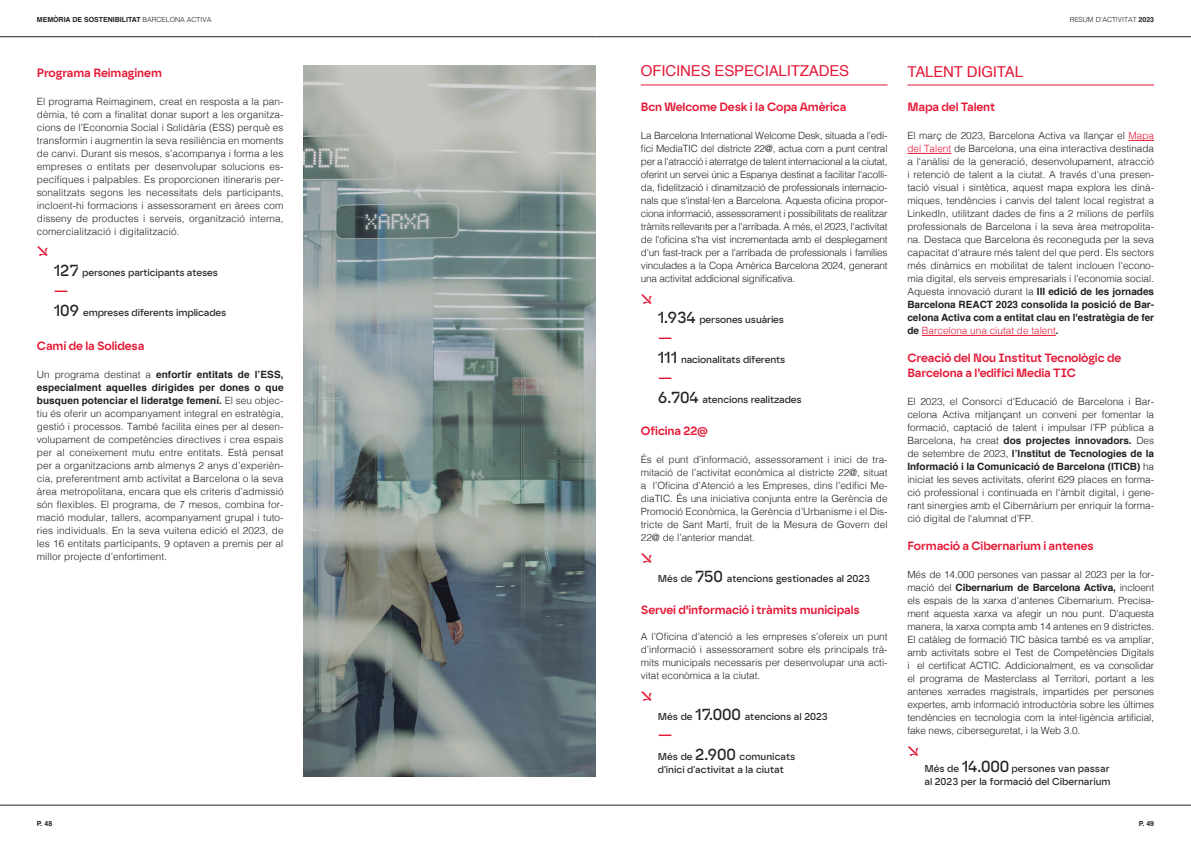
<style>
.page{position:relative;width:1191px;height:842px;background:#fff}
.page>*{position:absolute;margin:0;border:0;box-sizing:border-box;transform-origin:0 0}
.t1{font:500 16px "Safiro";color:#e51836}
.t2{font:15px "Helvetica";letter-spacing:-.01em;color:#e51836}
.t3{font:600 12px/15px "Safiro";letter-spacing:-.01em;color:#e51836}
.t4{font:300 10px/13px "Helvetica";color:#231f20;text-align:justify}
.t5{font:500 10px "Safiro";color:#231f20}
.t6{font:700 7px "Helvetica";color:#231f20}
.t7{font:300 7px "Helvetica";color:#231f20}
.s1{font-weight:300}
.s2{font-weight:700}
.s3{font-size:16px}
.s4{color:#e51836}
</style>
<div class="page">
<hr style="left:595px;top:37px;width:596px;height:1px;background:#231f20">
<hr style="left:595px;top:805px;width:596px;height:1px;background:#231f20">
<hr style="left:0;top:37px;width:595px;height:1px;background:#231f20">
<hr style="left:0;top:805px;width:595px;height:1px;background:#231f20">
<svg style="left:1128px;top:140px;width:26px;height:1px"></svg>
<hr style="left:907px;top:153px;width:44px;height:1px;background:#e51836">
<hr style="left:922px;top:335px;width:134px;height:1px;background:#e51836">
<hr style="left:641px;top:85px;width:246px;height:1px;background:#e51836">
<hr style="left:907px;top:85px;width:247px;height:1px;background:#e51836">
<svg style="left:303px;top:65px;width:292px;height:712px;background:#859190"></svg>
<p class="t6" style="left:37px;top:14px;width:176px">MEMÒRIA DE SOSTENIBILITAT <span class="s1">BARCELONA ACTIVA</span></p>
<p class="t7" style="left:1069px;top:14px;width:86px">RESUM D’ACTIVITAT <span class="s2">2023</span></p>
<p class="t3" style="left:37px;top:65px;width:126px">Programa Reimaginem</p>
<p class="t4" style="left:37px;top:94px;width:248px">El programa Reimaginem, creat en resposta a la pan&shy;dèmia, té com a finalitat donar suport a les organitza&shy;cions de l’Economia Social i Solidària (ESS) perquè es transformin i augmentin la seva resiliència en moments de canvi. Durant sis mesos, s’acompanya i forma a les empreses o entitats per desenvolupar solucions es&shy;pecífiques i palpables. Es proporcionen itineraris per&shy;sonalitzats segons les necessitats dels participants, incloent-hi formacions i assessorament en àrees com disseny de productes i serveis, organització interna, comercialització i digitalització.</p>
<p class="t1" style="left:37px;top:240px;width:13px">↘</p>
<p class="t5" style="left:54px;top:266px;width:166px"><span class="s3">127</span> persones participants ateses</p>
<p class="t1" style="left:54px;top:280px;width:16px">—</p>
<p class="t5" style="left:54px;top:306px;width:174px"><span class="s3">109</span> empreses diferents implicades</p>
<p class="t3" style="left:37px;top:339px;width:109px">Camí de la Solidesa</p>
<p class="t4" style="left:37px;top:368px;width:248px">Un programa destinat a <span class="s2">enfortir entitats de l’ESS, especialment aquelles dirigides per dones o que busquen potenciar el lideratge femení.</span> El seu objec&shy;tiu és oferir un acompanyament integral en estratègia, gestió i processos. També facilita eines per al desen&shy;volupament de competències directives i crea espais per al coneixement mutu entre entitats. Està pensat per a organitzacions amb almenys 2 anys d’experièn&shy;cia, preferentment amb activitat a Barcelona o la seva àrea metropolitana, encara que els criteris d’admissió són flexibles. El programa, de 7 mesos, combina for&shy;mació modular, tallers, acompanyament grupal i tuto&shy;ries individuals. En la seva vuitena edició el 2023, de les 16 entitats participants, 9 optaven a premis per al millor projecte d’enfortiment.</p>
<p class="t2" style="left:641px;top:60px;width:210px">OFICINES ESPECIALITZADES</p>
<p class="t2" style="left:907px;top:60px;width:117px">TALENT DIGITAL</p>
<p class="t3" style="left:641px;top:100px;width:207px">Bcn Welcome Desk i la Copa Amèrica</p>
<p class="t4" style="left:641px;top:129px;width:248px">La Barcelona International Welcome Desk, situada a l'edi&shy;fici MediaTIC del districte 22@, actua com a punt central per a l'atracció i aterratge de talent internacional a la ciutat, oferint un servei únic a Espanya destinat a facilitar l'acolli&shy;da, fidelització i dinamització de professionals internacio&shy;nals que s'instal·len a Barcelona. Aquesta oficina propor&shy;ciona informació, assessorament i possibilitats de realitzar tràmits rellevants per a l'arribada. A més, el 2023, l'activitat de l'oficina s'ha vist incrementada amb el desplegament d'un fast-track per a l'arribada de professionals i famílies vinculades a la Copa Amèrica Barcelona 2024, generant una activitat addicional significativa.</p>
<p class="t1" style="left:641px;top:288px;width:13px">↘</p>
<p class="t5" style="left:658px;top:314px;width:128px"><span class="s3">1.934</span> persones usuàries</p>
<p class="t1" style="left:658px;top:328px;width:16px">—</p>
<p class="t5" style="left:658px;top:354px;width:129px"><span class="s3">111</span> nacionalitats diferents</p>
<p class="t1" style="left:658px;top:368px;width:16px">—</p>
<p class="t5" style="left:658px;top:394px;width:145px"><span class="s3">6.704</span> atencions realitzades</p>
<p class="t3" style="left:641px;top:424px;width:69px">Oficina 22@</p>
<p class="t4" style="left:641px;top:453px;width:248px">És el punt d’informació, assessorament i inici de tra&shy;mitació de l’activitat econòmica al districte 22@, situat a l’Oficina d’Atenció a les Empreses, dins l’edifici Me&shy;diaTIC. És una iniciativa conjunta entre la Gerència de Promoció Econòmica, la Gerència d’Urbanisme i el Dis&shy;tricte de Sant Martí, fruit de la Mesura de Govern del 22@ de l’anterior mandat.</p>
<p class="t1" style="left:641px;top:547px;width:13px">↘</p>
<p class="t5" style="left:658px;top:573px;width:214px">Més de <span class="s3">750</span> atencions gestionades al 2023</p>
<p class="t3" style="left:641px;top:603px;width:220px">Servei d’informació i tràmits municipals</p>
<p class="t4" style="left:641px;top:629px;width:248px">A l’Oficina d’atenció a les empreses s’ofereix un punt d’informació i assessorament sobre els principals trà&shy;mits municipals necessaris per desenvolupar una acti&shy;vitat econòmica a la ciutat.</p>
<p class="t1" style="left:641px;top:685px;width:13px">↘</p>
<p class="t5" style="left:658px;top:711px;width:171px">Més de <span class="s3">17.000</span> atencions al 2023</p>
<p class="t1" style="left:658px;top:725px;width:16px">—</p>
<p class="t5" style="left:658px;top:751px;width:139px">Més de <span class="s3">2.900</span> comunicats</p>
<p class="t5" style="left:658px;top:764px;width:127px">d'inici d'activitat a la ciutat</p>
<p class="t3" style="left:907px;top:100px;width:89px">Mapa del Talent</p>
<p class="t4" style="left:907px;top:129px;width:248px">El març de 2023, Barcelona Activa va llançar el <span class="s4">Mapa del Talent</span> de Barcelona, una eina interactiva destinada a l'anàlisi de la generació, desenvolupament, atracció i retenció de talent a la ciutat. A través d'una presen&shy;tació visual i sintètica, aquest mapa explora les dinà&shy;miques, tendències i canvis del talent local registrat a LinkedIn, utilitzant dades de fins a 2 milions de perfils professionals de Barcelona i la seva àrea metropolita&shy;na. Destaca que Barcelona és reconeguda per la seva capacitat d'atraure més talent del que perd. Els sectors més dinàmics en mobilitat de talent inclouen l'econo&shy;mia digital, els serveis empresarials i l'economia social.<br>Aquesta innovació durant la <span class="s2">III edició de les jornades Barcelona REACT 2023 consolida la posició de Bar&shy;celona Activa com a entitat clau en l'estratègia de fer de</span> <span class="s4">Barcelona una ciutat de talent</span><span class="s2">.</span></p>
<p class="t3" style="left:907px;top:351px;width:215px">Creació del Nou Institut Tecnològic de<br>Barcelona a l’edifici Media TIC</p>
<p class="t4" style="left:907px;top:395px;width:248px">El 2023, el Consorci d'Educació de Barcelona i Bar&shy;celona Activa mitjançant un conveni per fomentar la formació, captació de talent i impulsar l’FP pública a Barcelona, ha creat <span class="s2">dos projectes innovadors.</span> Des de setembre de 2023, <span class="s2">l’Institut de Tecnologies de la Informació i la Comunicació de Barcelona (ITICB)</span> ha iniciat les seves activitats, oferint 629 places en forma&shy;ció professional i continuada en l'àmbit digital, i gene&shy;rant sinergies amb el Cibernàrium per enriquir la forma&shy;ció digital de l'alumnat d’FP.</p>
<p class="t3" style="left:907px;top:539px;width:188px">Formació a Cibernarium i antenes</p>
<p class="t4" style="left:907px;top:568px;width:248px">Més de 14.000 persones van passar al 2023 per la for&shy;mació del <span class="s2">Cibernarium de Barcelona Activa,</span> incloent els espais de la xarxa d'antenes Cibernarium. Precisa&shy;ment aquesta xarxa va afegir un nou punt. D'aquesta manera, la xarxa compta amb 14 antenes en 9 districtes.<br>El catàleg de formació TIC bàsica també es va ampliar, amb activitats sobre el Test de Competències Digitals i el certificat ACTIC. Addicionalment, es va consolidar el programa de Masterclass al Territori, portant a les antenes xerrades magistrals, impartides per persones expertes, amb informació introductòria sobre les últimes tendències en tecnologia com la intel·ligència artificial, fake news, ciberseguretat, i la Web 3.0.</p>
<p class="t1" style="left:907px;top:740px;width:13px">↘</p>
<p class="t5" style="left:924px;top:763px;width:187px">Més de <span class="s3">14.000</span> persones van passar</p>
<p class="t5" style="left:924px;top:776px;width:188px">al 2023 per la formació del Cibernarium</p>
<p class="t6" style="left:37px;top:818px;width:17px">P. 48</p>
<p class="t6" style="left:1138px;top:818px;width:17px">P. 49</p>
</div>
